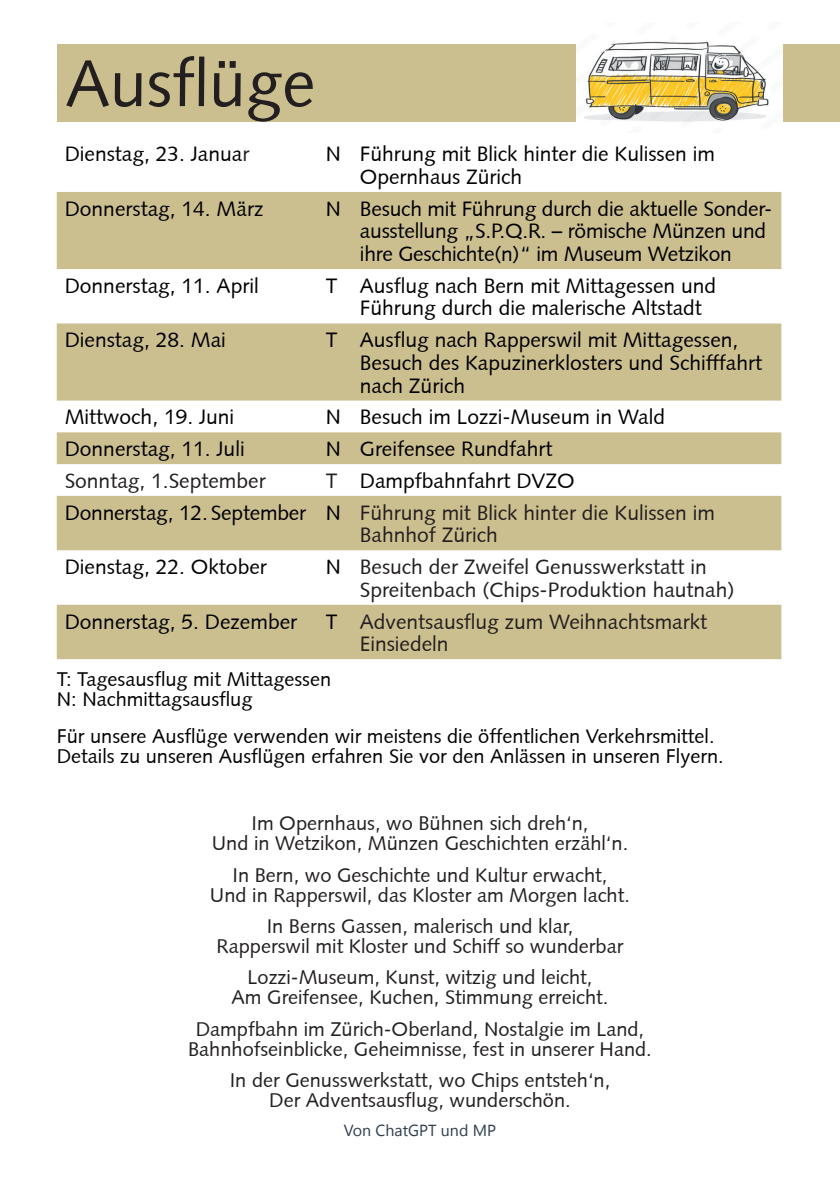
<style>
.page{position:relative;width:840px;height:1191px;background:#fff}
.page>*{position:absolute;margin:0;border:0;box-sizing:border-box;transform-origin:0 0}
.t1{font:66px "Syntax";color:#231f20}
.t2{font:21px/22.6px "Syntax";color:#000002}
.t3{font:21px/22.6px "Syntax";color:#231f20}
.t4{font:20px/20px "Syntax";color:#231f20;text-align:center}
.t5{font:20px/20px "Syntax";color:#000002}
.t6{font:16px "Segoe UI";color:#2f3f4e}
.s1{color:#231f20}
.s2{color:#000002}
</style>
<div class="page">
<img style="left:575px;top:23px;width:202px;height:110px">
<div style="left:57px;top:44px;width:518px;height:78px;background:#ccbf8f"></div>
<div style="left:782px;top:44px;width:57px;height:78px;background:#ccbf8f"></div>
<svg style="left:57px;top:192px;width:723px;height:467px;fill:#ccbf8f"></svg>
<h1 class="t1" style="left:66px;top:44px;width:251px">Ausflüge</h1>
<p class="t2" style="left:65px;top:143px;width:186px">Dienstag, 23. Janua<span class="s1">r</span></p>
<p class="t2" style="left:359px;top:143px;width:356px;text-indent:-34px">N Führung mit Blick hinter die Kulissen im<br>Opernhaus Zürich</p>
<p class="t2" style="left:65px;top:197px;width:200px">Donnerstag, 14. März</p>
<p class="t2" style="left:359px;top:197px;width:413px;text-indent:-34px">N Besuch mit Führung durch die aktuelle Sonder&shy;ausstellung „S.P.Q.R. – römische Münzen und ihre Geschichte(n)“ im Museum Wetzikon</p>
<p class="t2" style="left:65px;top:274px;width:195px">Donnerstag, 11. April</p>
<p class="t2" style="left:359px;top:274px;width:357px;text-indent:-34px">T Ausflug nach Bern mit Mittagessen und<br>Führung durch die malerische Altstadt</p>
<p class="t2" style="left:65px;top:329px;width:163px">Dienstag, 28. Mai</p>
<p class="t2" style="left:359px;top:329px;width:403px;text-indent:-34px">T Ausflug nach Rapperswil mit Mittagessen,<br>Besuch des Kapuzinerklosters und Schifffahrt nach Zürich</p>
<p class="t2" style="left:65px;top:406px;width:171px">Mittwoch, 19. Juni</p>
<p class="t2" style="left:325px;top:406px;width:340px">N Besuch im Lozzi-Museum in Wald</p>
<p class="t2" style="left:65px;top:437px;width:181px">Donnerstag, 11. Juli</p>
<p class="t2" style="left:325px;top:437px;width:228px">N Greifensee Rundfahrt</p>
<p class="t3" style="left:65px;top:469px;width:202px">Sonntag, 1.September</p>
<p class="t2" style="left:65px;top:465px;width:651px;line-height:31.8px;text-indent:261px"><span class="s1">T</span> Dampfbahnfahrt DVZO<br>Donnerstag, 12. September N <span class="s1">Führung mit Blick hinter die Kulissen im</span></p>
<p class="t3" style="left:359px;top:524px;width:139px">Bahnhof Zürich</p>
<p class="t2" style="left:65px;top:555px;width:203px">Dienstag, 22. Oktober</p>
<p class="t3" style="left:359px;top:555px;width:376px;text-indent:-34px"><span class="s2">N</span> Besuch der Zweifel Genusswerkstatt in<br>Spreitenbach (Chips-Produktion hautnah)</p>
<p class="t2" style="left:65px;top:610px;width:234px">Donnerstag, 5. Dezember</p>
<p class="t3" style="left:359px;top:610px;width:348px;text-indent:-34px"><span class="s2">T</span> Adventsausflug zum Weihnachtsmarkt<br>Einsiedeln</p>
<p class="t5" style="left:57px;top:669px;width:276px">T: Tagesausflug mit Mittagessen<br>N: Nachmittagsausflug</p>
<p class="t5" style="left:57px;top:726px;width:668px">Für unsere Ausflüge verwenden wir meistens die öffentlichen Verkehrsmittel.<br>Details zu unseren Ausflügen erfahren Sie vor den Anlässen in unseren Flyern.</p>
<p class="t4" style="left:212px;top:813px;width:417px">Im Opernhaus, wo Bühnen sich dreh‘n,<br>Und in Wetzikon, Münzen Geschichten erzähl‘n.</p>
<p class="t4" style="left:210px;top:864px;width:421px">In Bern, wo Geschichte und Kultur erwacht,<br>Und in Rapperswil, das Kloster am Morgen lacht.</p>
<p class="t4" style="left:216px;top:916px;width:408px">In Berns Gassen, malerisch und klar,<br>Rapperswil mit Kloster und Schiff so wunderbar</p>
<p class="t4" style="left:231px;top:967px;width:378px">Lozzi-Museum, Kunst, witzig und leicht,<br>Am Greifensee, Kuchen, Stimmung erreicht.</p>
<p class="t4" style="left:188px;top:1018px;width:465px">Dampfbahn im Zürich-Oberland, Nostalgie im Land,<br>Bahnhofseinblicke, Geheimnisse, fest in unserer Hand.</p>
<p class="t4" style="left:229px;top:1070px;width:382px">In der Genusswerkstatt, wo Chips entsteh‘n,<br>Der Adventsausflug, wunderschön.</p>
<p class="t6" style="left:343px;top:1118px;width:154px">Von ChatGPT und MP</p>
</div>
